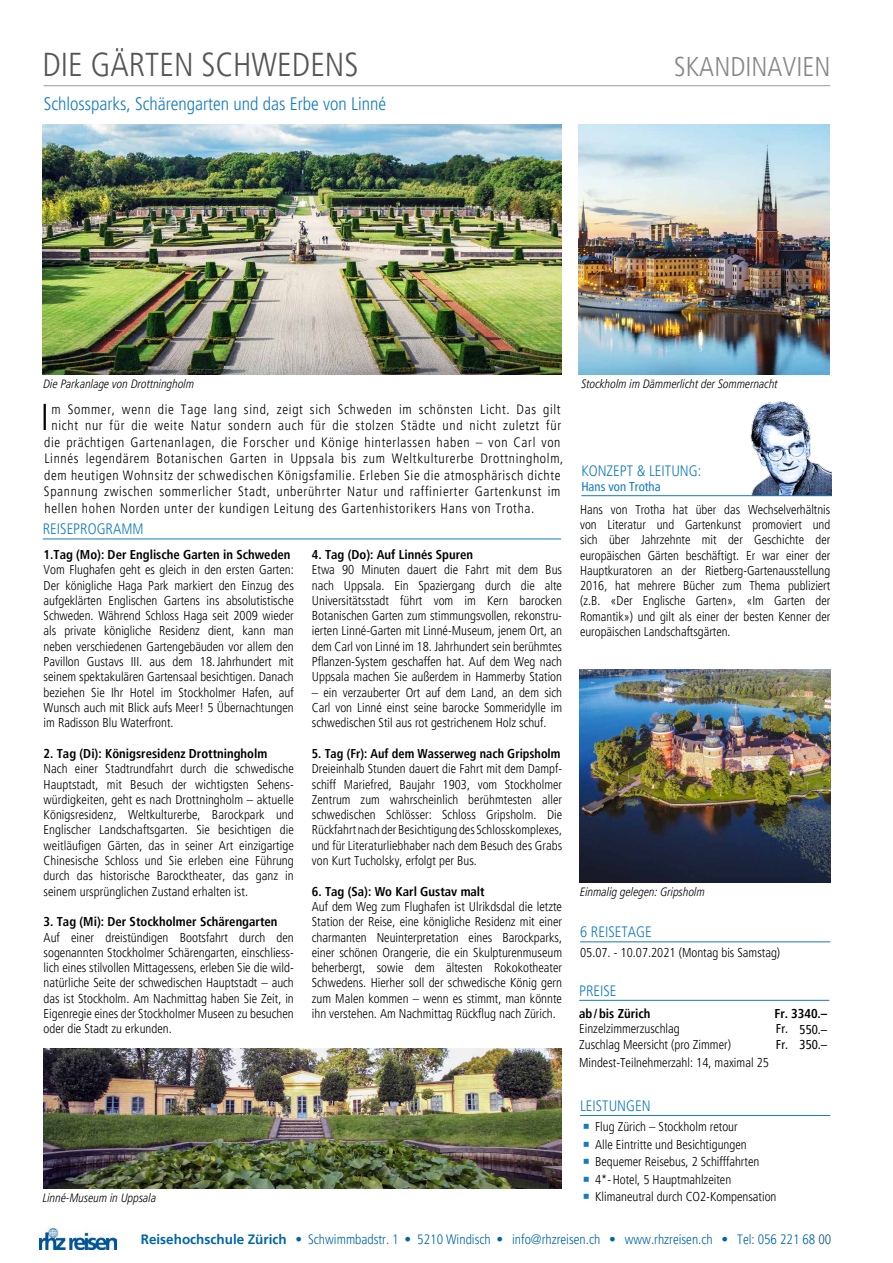
<style>
.page{position:relative;width:893px;height:1263px;background:#fff}
.page>*{position:absolute;margin:0;border:0;box-sizing:border-box;transform-origin:0 0}
.t1{font:300 condensed 37.2px "Frutiger LT Pro";color:#000}
.t2{font:300 condensed 33px "Frutiger LT Pro";color:#565655}
.t3{font:300 condensed 27px "Frutiger LT Pro";color:#868786}
.t4{font:300 condensed 18px "Frutiger LT Pro";color:#137bbe}
.t5{font:300 condensed 15px "Frutiger LT Pro";color:#137bbe}
.t6{font:300 condensed 13.5px "Frutiger LT Pro";letter-spacing:.05em;color:#000}
.t7{font:300 condensed 13.5px "Frutiger LT Pro";color:#0066a7}
.t8{font:300 condensed 12.75px/15.3px "Frutiger LT Pro";color:#000;text-align:justify}
.t9{font:700 condensed 12.75px "Frutiger LT Pro";color:#000}
.t10{font:condensed 12.75px/15.3px "Frutiger LT Pro";color:#000}
.t11{font:condensed 12.75px "Frutiger LT Pro";color:#137bbe}
.t12{font:italic 300 condensed 12px "Frutiger LT Pro";color:#000}
.s1{font-weight:700;font-stretch:normal}
.s2{color:#065075}
</style>
<div class="page">
<hr style="left:580px;top:1115px;width:250px;height:1px;background:#137bbe">
<hr style="left:580px;top:941px;width:250px;height:1px;background:#137bbe">
<hr style="left:43px;top:539px;width:518px;height:1px;background:#137bbe">
<hr style="left:579px;top:1000px;width:250px;height:1px;background:#137bbe">
<hr style="left:44px;top:85px;width:786px;height:1px;background:#9c9c9d">
<img style="left:43px;top:124px;width:518px;height:250px">
<img style="left:578px;top:124px;width:251px;height:250px">
<img style="left:579px;top:669px;width:251px;height:213px">
<img style="left:44px;top:1048px;width:517px;height:140px">
<img style="left:750px;top:402px;width:81px;height:93px">
<hr style="left:581px;top:495px;width:250px;height:1px;background:#137bbe">
<img style="left:40px;top:1228px;width:77px;height:21px">
<h2 class="t2" style="left:43px;top:45px;width:317px">DIE GÄRTEN SCHWEDENS</h2>
<h3 class="t3" style="left:674px;top:51px;width:158px">SKANDINAVIEN</h3>
<h3 class="t4" style="left:44px;top:94px;width:344px">Schlossparks, Schärengarten und das Erbe von Linné</h3>
<p class="t12" style="left:44px;top:377px;width:152px">Die Parkanlage von Drottningholm</p>
<p class="t12" style="left:581px;top:377px;width:198px">Stockholm im Dämmerlicht der Sommernacht</p>
<h1 class="t1" style="left:41px;top:396px;width:10px">I</h1>
<p class="t6" style="left:51px;top:401px;width:511px">m Sommer, wenn die Tage lang sind, zeigt sich Schweden im schönsten Licht. Das gilt</p>
<p class="t6" style="left:51px;top:418px;width:511px">nicht nur für die weite Natur sondern auch für die stolzen Städte und nicht zuletzt für</p>
<p class="t6" style="left:44px;top:434px;width:518px">die prächtigen Gartenanlagen, die Forscher und Könige hinterlassen haben – von Carl von</p>
<p class="t6" style="left:44px;top:451px;width:521px">Linnés legendärem Botanischen Garten in Uppsala bis zum Weltkulturerbe Drottningholm,</p>
<p class="t6" style="left:44px;top:467px;width:518px">dem heutigen Wohnsitz der schwedischen Königsfamilie. Erleben Sie die atmosphärisch dichte</p>
<p class="t6" style="left:44px;top:484px;width:518px">Spannung zwischen sommerlicher Stadt, unberührter Natur und raffinierter Gartenkunst im</p>
<p class="t6" style="left:45px;top:500px;width:492px">hellen hohen Norden unter der kundigen Leitung des Gartenhistorikers Hans von Trotha.</p>
<p class="t5" style="left:43px;top:520px;width:102px">REISEPROGRAMM</p>
<p class="t9" style="left:44px;top:547px;width:248px">1.Tag (Mo): Der Englische Garten in Schweden</p>
<p class="t8" style="left:44px;top:562px;width:252px">Vom Flughafen geht es gleich in den ersten Garten:<br>Der königliche Haga Park markiert den Einzug des aufgeklärten Englischen Gartens ins absolutistische Schweden. Während Schloss Haga seit 2009 wieder als private königliche Residenz dient, kann man neben verschiedenen Gartengebäuden vor allem den Pavillon Gustavs III. aus dem 18.Jahrhundert mit seinem spektakulären Gartensaal besichtigen. Danach beziehen Sie Ihr Hotel im Stockholmer Hafen, auf Wunsch auch mit Blick aufs Meer! 5 Übernachtungen im Radisson Blu Waterfront.</p>
<p class="t9" style="left:44px;top:746px;width:225px">2. Tag (Di): Königsresidenz Drottningholm</p>
<p class="t8" style="left:44px;top:761px;width:252px">Nach einer Stadtrundfahrt durch die schwedische Hauptstadt, mit Besuch der wichtigsten Sehens&shy;würdigkeiten, geht es nach Drottningholm – aktuelle Königsresidenz, Weltkulturerbe, Barockpark und Englischer Landschaftsgarten. Sie besichtigen die weitläufigen Gärten, das in seiner Art einzigartige Chinesische Schloss und Sie erleben eine Führung durch das historische Barocktheater, das ganz in seinem ursprünglichen Zustand erhalten ist.</p>
<p class="t9" style="left:44px;top:914px;width:235px">3. Tag (Mi): Der Stockholmer Schärengarten</p>
<p class="t8" style="left:44px;top:929px;width:252px">Auf einer dreistündigen Bootsfahrt durch den sogenannten Stockholmer Schärengarten, einschliess&shy;lich eines stilvollen Mittagessens, erleben Sie die wild&shy;natürliche Seite der schwedischen Hauptstadt – auch das ist Stockholm. Am Nachmittag haben Sie Zeit, in Eigenregie eines der Stockholmer Museen zu besuchen oder die Stadt zu erkunden.</p>
<p class="t9" style="left:312px;top:547px;width:163px">4. Tag (Do): Auf Linnés Spuren</p>
<p class="t8" style="left:312px;top:562px;width:252px">Etwa 90 Minuten dauert die Fahrt mit dem Bus nach Uppsala. Ein Spaziergang durch die alte Universitätsstadt führt vom im Kern barocken Botanischen Garten zum stimmungsvollen, rekonstru&shy;ierten Linné-Garten mit Linné-Museum, jenem Ort, an dem Carl von Linné im 18. Jahrhundert sein berühmtes Pflanzen-System geschaffen hat. Auf dem Weg nach Uppsala machen Sie außerdem in Hammerby Station</p>
<p class="t8" style="left:312px;top:685px;width:252px">– ein verzauberter Ort auf dem Land, an dem sich Carl von Linné einst seine barocke Sommeridylle im schwedischen Stil aus rot gestrichenem Holz schuf.</p>
<p class="t9" style="left:312px;top:746px;width:250px">5. Tag (Fr): Auf dem Wasserweg nach Gripsholm</p>
<p class="t8" style="left:312px;top:761px;width:252px">Dreieinhalb Stunden dauert die Fahrt mit dem Dampf&shy;schiff Mariefred, Baujahr 1903, vom Stockholmer Zentrum zum wahrscheinlich berühmtesten aller schwedischen Schlösser: Schloss Gripsholm. Die Rückfahrt nach der Besichtigung des Schlosskomplexes, und für Literaturliebhaber nach dem Besuch des Grabs von Kurt Tucholsky, erfolgt per Bus.</p>
<p class="t9" style="left:312px;top:884px;width:174px">6. Tag (Sa): Wo Karl Gustav malt</p>
<p class="t8" style="left:312px;top:899px;width:252px">Auf dem Weg zum Flughafen ist Ulrikdsdal die letzte Station der Reise, eine königliche Residenz mit einer charmanten Neuinterpretation eines Barockparks, einer schönen Orangerie, die ein Skulpturenmuseum beherbergt, sowie dem ältesten Rokokotheater Schwedens. Hierher soll der schwedische König gern zum Malen kommen – wenn es stimmt, man könnte ihn verstehen. Am Nachmittag Rückflug nach Zürich.</p>
<p class="t12" style="left:43px;top:1191px;width:115px">Linné-Museum in Uppsala</p>
<p class="t5" style="left:581px;top:462px;width:121px">KONZEPT &amp; LEITUNG:</p>
<p class="t11" style="left:581px;top:479px;width:81px">Hans von Trotha</p>
<p class="t8" style="left:580px;top:502px;width:252px">Hans von Trotha hat über das Wechselverhältnis von Literatur und Gartenkunst promoviert und sich über Jahrzehnte mit der Geschichte der europäischen Gärten beschäftigt. Er war einer der Hauptkuratoren an der Rietberg-Gartenausstellung 2016, hat mehrere Bücher zum Thema publiziert (z.B. «Der Englische Garten», «Im Garten der Romantik») und gilt als einer der besten Kenner der europäischen Landschaftsgärten.</p>
<p class="t12" style="left:580px;top:885px;width:126px">Einmalig gelegen: Gripsholm</p>
<p class="t5" style="left:580px;top:923px;width:73px">6 REISETAGE</p>
<p class="t8" style="left:580px;top:945px;width:202px">05.07. - 10.07.2021 (Montag bis Samstag)</p>
<p class="t5" style="left:579px;top:982px;width:39px">PREISE</p>
<p class="t9" style="left:579px;top:1006px;width:73px">ab/bis Zürich</p>
<p class="t8" style="left:579px;top:1021px;width:153px">Einzelzimmerzuschlag<br>Zuschlag Meersicht (pro Zimmer)</p>
<p class="t8" style="left:579px;top:1055px;width:191px">Mindest-Teilnehmerzahl: 14, maximal 25</p>
<p class="t9" style="left:774px;top:1006px;width:54px">Fr. 3340.–</p>
<p class="t10" style="left:799px;top:1021px;width:29px">550.–<br>350.–</p>
<p class="t10" style="left:776px;top:1021px;width:14px">Fr.<br>Fr.</p>
<p class="t5" style="left:580px;top:1097px;width:72px">LEISTUNGEN</p>
<p class="t8" style="left:595px;top:1118px;width:183px;line-height:17.4px;text-align:left">Flug Zürich – Stockholm retour<br>Alle Eintritte und Besichtigungen Bequemer Reisebus, 2 Schifffahrten 4*-Hotel, 5 Hauptmahlzeiten Klimaneutral durch CO2-Kompensation</p>
<p class="t7" style="left:141px;top:1231px;width:692px"><span class="s1">Reisehochschule Zürich</span> • Schwimmbadstr. 1 • 5210 Windisch • info@rhzreisen.ch • www.rhzreisen.ch • Tel: 056 221 68 <span class="s2">00</span></p>
</div>
